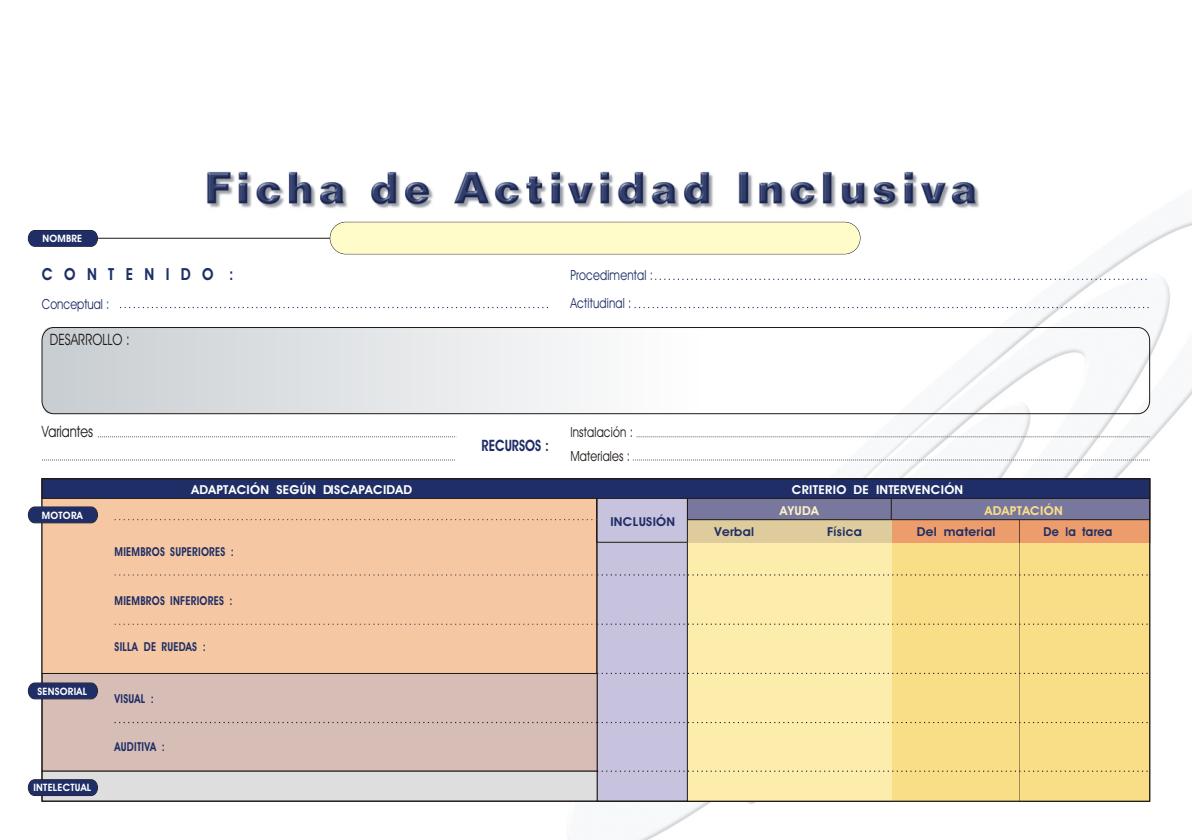
<style>
.page{position:relative;width:1192px;height:840px;background:#fff}
.page>*{position:absolute;margin:0;border:0;box-sizing:border-box;transform-origin:0 0}
.t1{font:700 16.8px "Avant Garde Bk BT";letter-spacing:.785em;color:#1f2e66;scale:.87 1}
.t2{font:15.8px "Avant Garde Bk BT";color:#1f1a17;scale:.81 1}
.t3{font:700 15.8px "Avant Garde Bk BT";color:#1f2e66;scale:.81 1}
.t4{font:14px "Avant Garde Bk BT";letter-spacing:.015em;color:#1f2e66;scale:.81 1}
.t5{font:14px/24px "Avant Garde Bk BT";letter-spacing:.015em;color:#1f1a17;scale:.81 1}
.t6{font:700 12.4px "Avant Garde Bk BT";letter-spacing:.025em;color:#1f2e66;scale:.82 1}
.t7{font:700 12.4px "Avant Garde Bk BT";letter-spacing:.025em;color:#fff}
.t8{font:700 12.4px "Avant Garde Bk BT";letter-spacing:.025em;color:#1f2e66}
.t9{font:700 12.4px "Avant Garde Bk BT";letter-spacing:.025em;color:#fade87}
.t10{font:700 12.4px "Avant Garde Bk BT";letter-spacing:.025em;color:#1f2e66;scale:.94 1}
.t11{font:700 12.4px "Avant Garde Bk BT";letter-spacing:.025em;color:#fcf0c7}
.t12{font:700 10.2px "Avant Garde Bk BT";letter-spacing:.025em;color:#fff}
</style>
<div class="page">
<img style="left:42px;top:171px;width:1150px;height:669px">
<hr style="left:98px;top:238px;width:326px;height:1px;background:#1f1a17">
<div style="left:330px;top:222px;width:530px;height:32px;background:#fffcc9;border-radius:16px"></div>
<div style="left:42px;top:479px;width:555px;height:194px;background:#f5c7a3"></div>
<svg style="left:42px;top:328px;width:659px;height:86px"></svg>
<div style="left:41px;top:327px;width:1109px;height:87px;border:1px solid #1f1a17;border-radius:12px"></div>
<svg style="left:637px;top:436px;width:513px;height:1px"></svg>
<svg style="left:633px;top:460px;width:517px;height:1px"></svg>
<svg style="left:42px;top:460px;width:414px;height:1px"></svg>
<svg style="left:98px;top:436px;width:358px;height:1px"></svg>
<svg style="left:635px;top:307px;width:515px;height:1px"></svg>
<svg style="left:120px;top:307px;width:431px;height:1px"></svg>
<div style="left:597px;top:479px;width:553px;height:322px;background:#fade87"></div>
<div style="left:597px;top:479px;width:294px;height:322px;background:#fcedad"></div>
<div style="left:597px;top:478px;width:91px;height:323px;background:#c7c2de;border:1px solid #1f1a17"></div>
<div style="left:42px;top:673px;width:555px;height:98px;background:#d6bdb5;border:1px solid #1f1a17"></div>
<div style="left:42px;top:771px;width:555px;height:30px;background:#dedede;border:1px solid #1f1a17"></div>
<div style="left:597px;top:479px;width:553px;height:63px;background:#ed9c6b"></div>
<div style="left:597px;top:479px;width:294px;height:63px;background:#decc9c"></div>
<div style="left:597px;top:478px;width:91px;height:65px;background:#c7c2de;border:1px solid #1f1a17"></div>
<div style="left:687px;top:478px;width:463px;height:42px;background:#78789e;border:1px solid #1f1a17"></div>
<div style="left:42px;top:478px;width:1108px;height:21px;background:#1f2e66;border:1px solid #1f1a17"></div>
<svg style="left:115px;top:624px;width:1033px;height:1px"></svg>
<svg style="left:597px;top:673px;width:551px;height:1px"></svg>
<svg style="left:115px;top:722px;width:1033px;height:1px"></svg>
<svg style="left:597px;top:771px;width:551px;height:1px"></svg>
<svg style="left:115px;top:519px;width:482px;height:1px"></svg>
<svg style="left:27px;top:229px;width:71px;height:18px"></svg>
<svg style="left:655px;top:279px;width:495px;height:1px"></svg>
<svg style="left:891px;top:499px;width:1px;height:21px"></svg>
<svg style="left:27px;top:779px;width:71px;height:18px"></svg>
<svg style="left:27px;top:682px;width:71px;height:18px"></svg>
<svg style="left:27px;top:506px;width:71px;height:18px"></svg>
<svg style="left:115px;top:574px;width:1035px;height:2px"></svg>
<p class="t12" style="left:42px;top:234px;width:41px">NOMBRE</p>
<h1 class="t1" style="left:42px;top:268px;width:222px">CONTENIDO :</h1>
<p class="t4" style="left:42px;top:299px;width:85px">Conceptual :</p>
<p class="t2" style="left:50px;top:333px;width:100px">DESARROLLO :</p>
<p class="t4" style="left:570px;top:269px;width:104px">Procedimental :</p>
<p class="t4" style="left:570px;top:297px;width:77px">Actitudinal :</p>
<p class="t2" style="left:42px;top:425px;width:64px">Variantes</p>
<p class="t5" style="left:570px;top:422px;width:79px">Instalación :<br>Materiales :</p>
<p class="t3" style="left:482px;top:439px;width:85px">RECURSOS :</p>
<p class="t12" style="left:42px;top:511px;width:42px">MOTORA</p>
<p class="t12" style="left:38px;top:687px;width:51px">SENSORIAL</p>
<p class="t12" style="left:33px;top:784px;width:59px">INTELECTUAL</p>
<p class="t7" style="left:191px;top:484px;width:222px">ADAPTACIÓN SEGÚN DISCAPACIDAD</p>
<p class="t7" style="left:792px;top:484px;width:173px">CRITERIO DE INTERVENCIÓN</p>
<p class="t11" style="left:780px;top:506px;width:40px">AYUDA</p>
<p class="t9" style="left:985px;top:506px;width:79px">ADAPTACIÓN</p>
<p class="t8" style="left:715px;top:526px;width:41px">Verbal</p>
<p class="t8" style="left:827px;top:526px;width:36px">Física</p>
<p class="t8" style="left:917px;top:526px;width:80px">Del material</p>
<p class="t10" style="left:1044px;top:526px;width:75px">De la tarea</p>
<p class="t6" style="left:115px;top:547px;width:147px">MIEMBROS SUPERIORES :</p>
<p class="t6" style="left:115px;top:595px;width:145px">MIEMBROS INFERIORES :</p>
<p class="t6" style="left:115px;top:641px;width:113px">SILLA DE RUEDAS :</p>
<p class="t8" style="left:610px;top:516px;width:66px">INCLUSIÓN</p>
<p class="t6" style="left:115px;top:693px;width:49px">VISUAL :</p>
<p class="t6" style="left:115px;top:741px;width:63px">AUDITIVA :</p>
</div>
